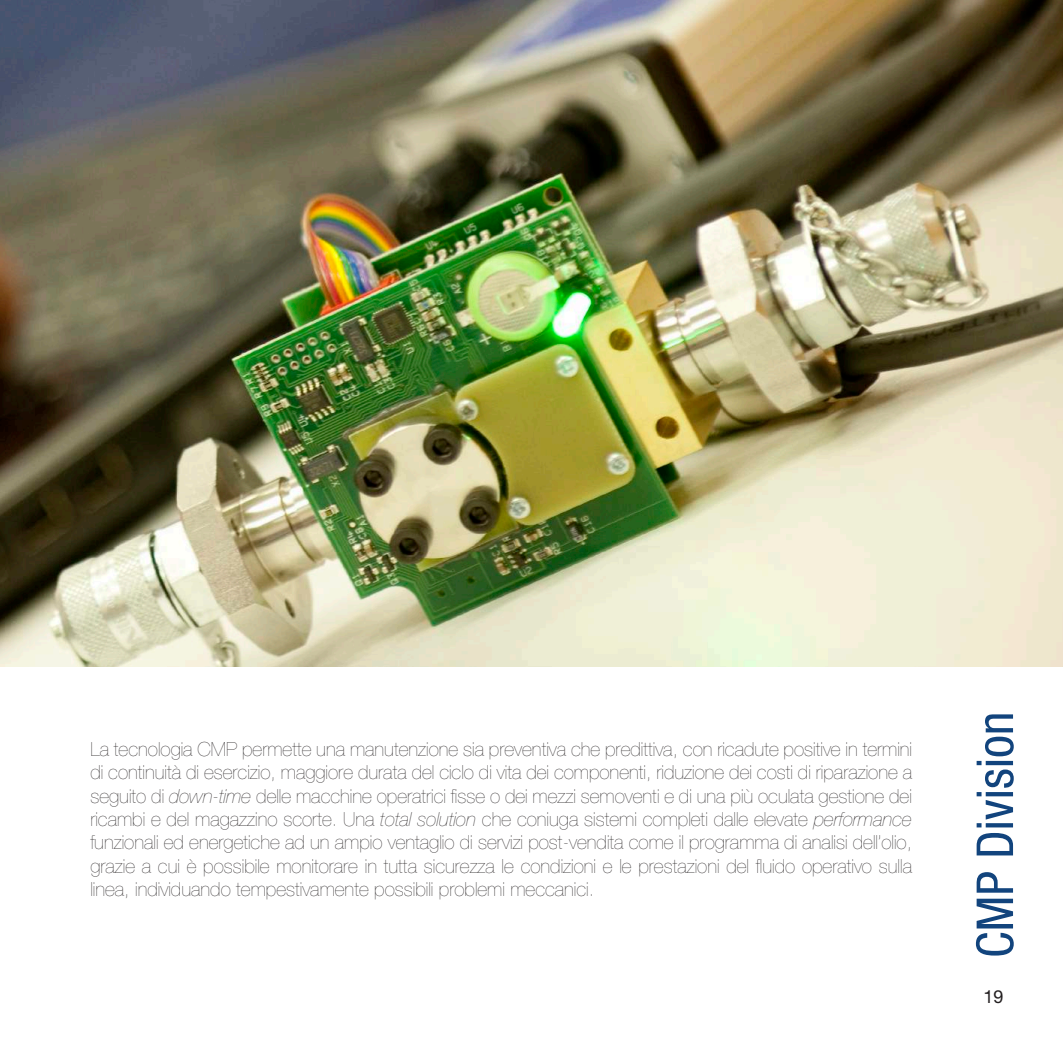
<style>
.page{position:relative;width:1063px;height:1063px;background:#fff}
.page>*{position:absolute;margin:0;border:0;box-sizing:border-box;transform-origin:0 0}
.t1{font:condensed 51px "Helvetica Neue LT Std";color:#12447d}
.t2{font:200 19.5px/23.4px "Helvetica Neue LT Std";color:#231f20;text-align:justify}
.t3{font:18px "Helvetica Neue LT Std";color:#231f20}
.s1{font-style:italic}
</style>
<div class="page">
<img style="left:0;top:0;width:1063px;height:666px">
<p class="t2" style="left:90px;top:737px;width:823px">La tecnologia CMP permette una manutenzione sia preventiva che predittiva, con ricadute positive in termini di continuità di esercizio, maggiore durata del ciclo di vita dei componenti, riduzione dei costi di riparazione a seguito di <span class="s1">down-time</span> delle macchine operatrici fisse o dei mezzi semoventi e di una più oculata gestione dei ricambi e del magazzino scorte. Una <span class="s1">total solution</span> che coniuga sistemi completi dalle elevate <span class="s1">performance </span>funzionali ed energetiche ad un ampio ventaglio di servizi post-vendita come il programma di analisi dell’olio, grazie a cui è possibile monitorare in tutta sicurezza le condizioni e le prestazioni del fluido operativo sulla linea, individuando tempestivamente possibili problemi meccanici.</p>
<h1 class="t1" style="left:966px;top:958px;width:248px;rotate:-90deg">CMP Division</h1>
<p class="t3" style="left:984px;top:985px;width:22px">19</p>
</div>
